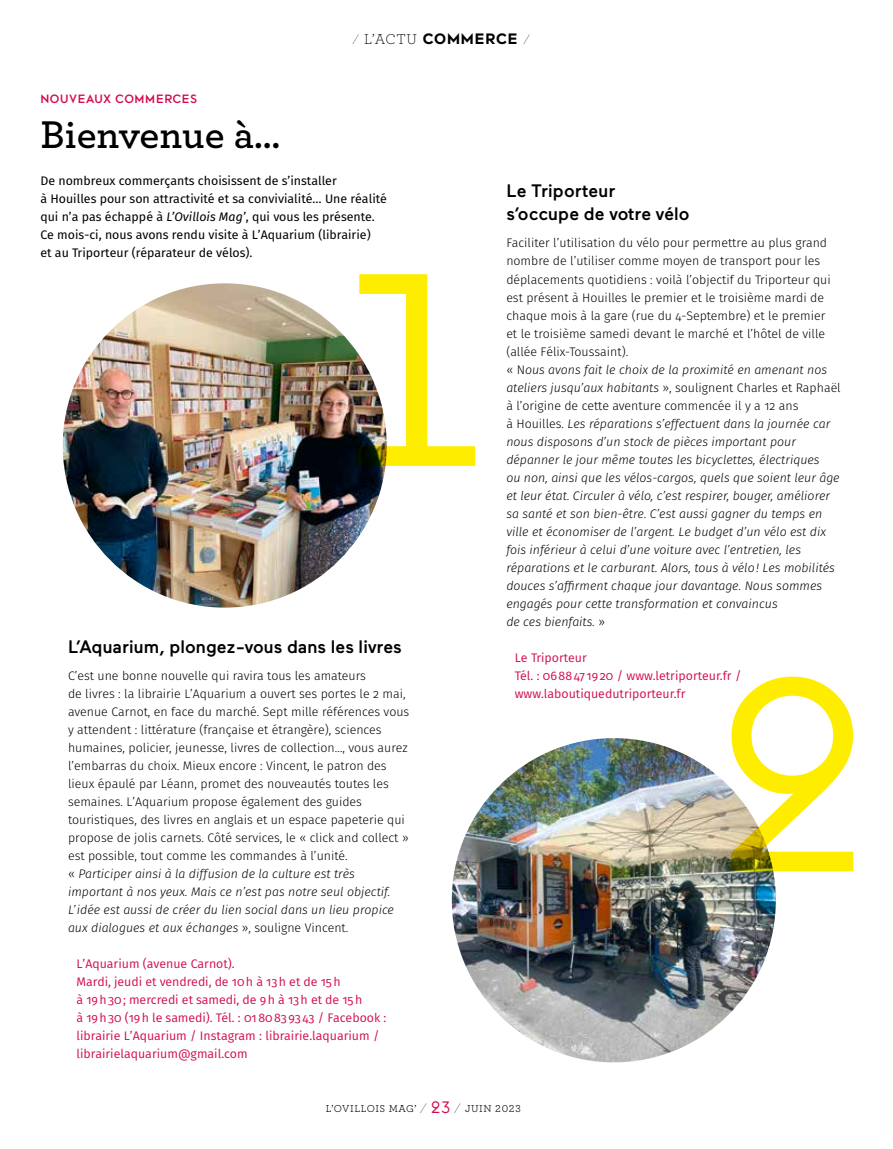
<style>
.page{position:relative;width:893px;height:1149px;background:#fff}
.page>*{position:absolute;margin:0;border:0;box-sizing:border-box;transform-origin:0 0}
.t1{font:600 40.5px "Archer";color:#000}
.t2{font:500 18px/22.5px "Maax";letter-spacing:.005em;color:#000}
.t3{font:700 15px "Maax";letter-spacing:.05em;color:#000}
.t4{font:italic 300 12.3px/18px "Fira Sans";color:#000}
.t5{font:300 12.3px/18px "Fira Sans";color:#000}
.t6{font:12.3px/18px "Fira Sans";color:#d20a51}
.t7{font:12.3px/18px "Fira Sans";color:#000}
.t8{font:500 12px "Maax";letter-spacing:.05em;color:#d20a51}
.t9{font:10.5px "Archer";letter-spacing:.05em;color:#000}
.s1{font-family:"Archer";font-weight:200}
.s2{font-family:"Archer";font-weight:300}
.s3{font-style:italic}
.s4{font-style:normal}
.s5{font-weight:200;font-size:15px}
.s6{font-family:"Maax";font-size:16.5px;color:#d20a51}
</style>
<div class="page">
<img style="left:452px;top:738px;width:324px;height:324px;border-radius:162px">
<img style="left:63px;top:283px;width:324px;height:324px;border-radius:162px">
<svg style="left:356px;top:274px;width:119px;height:192px"></svg>
<svg style="left:731px;top:676px;width:122px;height:195px"></svg>
<p class="t8" style="left:40px;top:93px;width:158px">NOUVEAUX COMMERCES</p>
<h1 class="t1" style="left:40px;top:104px;width:241px">Bienvenue à…</h1>
<p class="t3" style="left:352px;top:31px;width:180px"><span class="s1">⁄</span> <span class="s2">L’ACTU</span> COMMERCE <span class="s1">⁄</span></p>
<p class="t7" style="left:40px;top:172px;width:348px">De nombreux commerçants choisissent de s’installer<br>à Houilles pour son attractivité et sa convivialité… Une réalité qui n’a pas échappé à <span class="s3">L’Ovillois Mag’</span>, qui vous les présente.<br>Ce mois-ci, nous avons rendu visite à L’Aquarium (librairie)<br>et au Triporteur (réparateur de vélos).</p>
<h2 class="t2" style="left:68px;top:635px;width:335px">L’Aquarium, plongez-vous dans les livres</h2>
<p class="t5" style="left:68px;top:666px;width:343px">C’est une bonne nouvelle qui ravira tous les amateurs<br>de livres : la librairie L’Aquarium a ouvert ses portes le 2 mai, avenue Carnot, en face du marché. Sept mille références vous y attendent : littérature (française et étrangère), sciences humaines, policier, jeunesse, livres de collection…, vous aurez l’embarras du choix. Mieux encore : Vincent, le patron des lieux épaulé par Léann, promet des nouveautés toutes les semaines. L’Aquarium propose également des guides touristiques, des livres en anglais et un espace papeterie qui propose de jolis carnets. Côté services, le « click and collect » est possible, tout comme les commandes à l’unité.<br>« <span class="s3">Participer ainsi à la diffusion de la culture est très important à nos yeux. Mais ce n’est pas notre seul objectif.<br>L’idée est aussi de créer du lien social dans un lieu propice aux dialogues et aux échanges</span> », souligne Vincent.</p>
<p class="t6" style="left:77px;top:954px;width:311px">L’Aquarium (avenue Carnot).<br>Mardi, jeudi et vendredi, de 10h à 13h et de 15h<br>à 19h30; mercredi et samedi, de 9h à 13h et de 15h<br>à 19h30 (19h le samedi). Tél. : 01808393 43 / Facebook : librairie L’Aquarium / Instagram : librairie.laquarium / librairielaquarium@gmail.com</p>
<h2 class="t2" style="left:506px;top:180px;width:185px">Le Triporteur s’occupe de votre vélo</h2>
<p class="t4" style="left:506px;top:234px;width:336px"><span class="s4">Faciliter l’utilisation du vélo pour permettre au plus grand nombre de l’utiliser comme moyen de transport pour les déplacements quotidiens : voilà l’objectif du Triporteur qui est présent à Houilles le premier et le troisième mardi de chaque mois à la gare (rue du 4-Septembre) et le premier<br>et le troisième samedi devant le marché et l’hôtel de ville (allée Félix-Toussaint).<br>« N</span>ous avons fait le choix de la proximité en amenant nos ateliers jusqu’aux habitants <span class="s4">», soulignent Charles et Raphaël à l’origine de cette aventure commencée il y a 12 ans<br>à Houilles.</span> Les réparations s’effectuent dans la journée car nous disposons d’un stock de pièces important pour dépanner le jour même toutes les bicyclettes, électriques<br>ou non, ainsi que les vélos-cargos, quels que soient leur âge et leur état<span class="s4">.</span> Circuler à vélo, c’est respirer, bouger, améliorer sa santé et son bien-être. C’est aussi gagner du temps en ville et économiser de l’argent. Le budget d’un vélo est dix fois inférieur à celui d’une voiture avec l’entretien, les réparations et le carburant. Alors, tous à vélo! Les mobilités douces s’affirment chaque jour davantage. Nous sommes engagés pour cette transformation et convaincus<br>de ces bienfaits. <span class="s4">»</span></p>
<p class="t6" style="left:515px;top:648px;width:228px">Le Triporteur<br>Tél. : 068847 1920 / www.letriporteur.fr / www.laboutiquedutriporteur.fr</p>
<p class="t9" style="left:326px;top:1100px;width:197px">L’OVILLOIS MAG’ <span class="s5">⁄</span> <span class="s6">23</span> <span class="s5">⁄</span> JUIN 2023</p>
</div>
